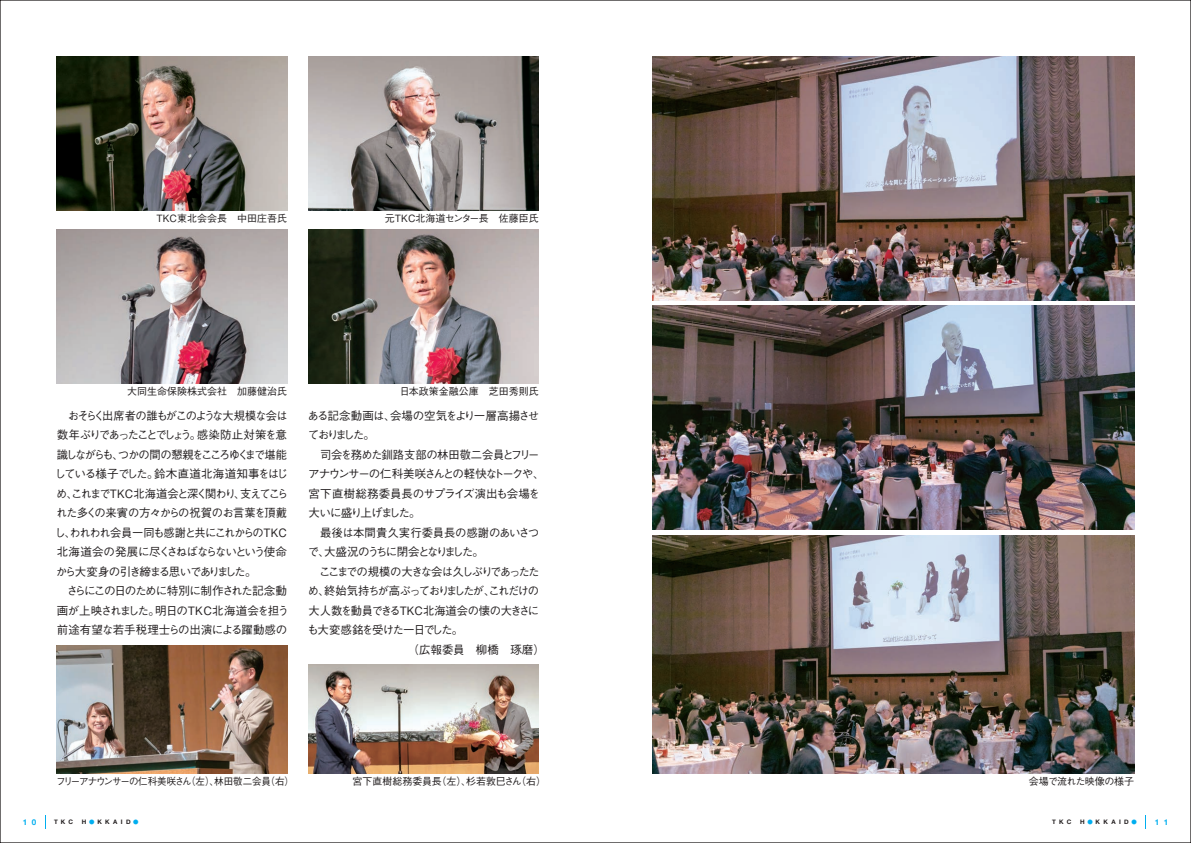
<style>
.page{position:relative;width:1191px;height:843px;background:#fff}
.page>*{position:absolute;margin:0;border:0;box-sizing:border-box;transform-origin:0 0}
.t1{font:500 11.5px/19.5px "Gothic BBB Pr 6";letter-spacing:-.095em;color:#231f20}
.t2{font:500 11.5px/19.5px "Gothic BBB Pr 6";letter-spacing:-.07em;color:#231f20}
.t3{font:500 11.5px/19.5px "Gothic BBB Pr 6";letter-spacing:-.06em;color:#231f20}
.t4{font:500 11.5px/19.5px "Gothic BBB Pr 6";letter-spacing:-.03em;color:#231f20}
.t5{font:500 11.5px "Gothic BBB Pr 6";letter-spacing:-.135em;color:#231f20}
.t6{font:500 11.5px "Gothic BBB Pr 6";letter-spacing:-.14em;color:#231f20}
.t7{font:500 10px "Gothic BBB Pr 6";color:#231f20}
.t8{font:500 10px "Gothic BBB Pr 6";letter-spacing:-.09em;color:#231f20;scale:.95 1}
.t9{font:500 10px "Gothic BBB Pr 6";letter-spacing:-.045em;color:#231f20}
.t10{font:700 8px "Helvetica Neue";color:#00aeef}
.t11{font:700 6.2px "Helvetica Neue";letter-spacing:.55em;color:#231f20}
.s1{font-family:"Koz Go Pr 6 N";font-weight:400;font-size:5.4px;color:#00aeef}
</style>
<div class="page">
<img style="left:652px;top:57px;width:482px;height:243px">
<img style="left:652px;top:535px;width:482px;height:237px">
<img style="left:652px;top:305px;width:482px;height:224px">
<img style="left:57px;top:645px;width:230px;height:128px">
<img style="left:309px;top:664px;width:230px;height:109px">
<img style="left:57px;top:57px;width:230px;height:153px">
<img style="left:309px;top:57px;width:230px;height:153px">
<img style="left:57px;top:230px;width:230px;height:153px">
<img style="left:309px;top:230px;width:230px;height:153px">
<svg style="left:45px;top:815px;width:1px;height:13px"></svg>
<svg style="left:1145px;top:815px;width:1px;height:13px"></svg>
<p class="t7" style="left:156px;top:210px;width:132px">TKC東北会会長　中田庄吾氏</p>
<p class="t7" style="left:385px;top:210px;width:155px">元TKC北海道センター長　佐藤臣氏</p>
<p class="t7" style="left:127px;top:383px;width:162px">大同生命保険株式会社　加藤健治氏</p>
<p class="t1" style="left:54px;top:404px;width:236px;text-indent:13px">おそらく出席者の誰もがこのような大規模な会は数年ぶりであったことでしょう。感染防止対策を意識しながらも、つかの間の懇親をこころゆくまで堪能している様子でした。鈴木直道北海道知事をはじめ、これまでTKC北海道会と深く関わり、支えてこられた多くの来賓の方々からの祝賀のお言葉を頂戴し、われわれ会員一同も感謝と共にこれからのTKC北海道会の発展に尽くさねばならないという使命から大変身の引き締まる思いでありました。</p>
<p class="t3" style="left:57px;top:580px;width:234px;text-indent:10px">さらにこの日のために特別に制作された記念動画が上映されました。明日のTKC北海道会を担う前途有望な若手税理士らの出演による躍動感の</p>
<p class="t7" style="left:400px;top:383px;width:141px">日本政策金融公庫　芝田秀則氏</p>
<p class="t1" style="left:308px;top:404px;width:233px">ある記念動画は、会場の空気をより一層高揚させておりました。</p>
<p class="t2" style="left:308px;top:443px;width:238px;text-indent:12px">司会を務めた釧路支部の林田敬二会員とフリーアナウンサーの仁科美咲さんとの軽快なトークや、宮下直樹総務委員長のサプライズ演出も会場を大いに盛り上げました。</p>
<p class="t4" style="left:308px;top:521px;width:233px;text-indent:12px">最後は本間貴久実行委員長の感謝のあいさつで、大盛況のうちに閉会となりました。</p>
<p class="t6" style="left:319px;top:562px;width:222px">ここまでの規模の大きな会は久しぶりであったた</p>
<p class="t5" style="left:308px;top:581px;width:233px">め、終始気持ちが高ぶっておりましたが、これだけの</p>
<p class="t4" style="left:309px;top:599px;width:232px">大人数を動員できるTKC北海道会の懐の大きさに</p>
<p class="t1" style="left:307px;top:619px;width:158px">も大変感銘を受けた一日でした。</p>
<p class="t1" style="left:408px;top:638px;width:139px">（広報委員　柳橋　琢磨）</p>
<p class="t8" style="left:56px;top:772px;width:252px">フリーアナウンサーの仁科美咲さん（左）、林田敬二会員（右）</p>
<p class="t7" style="left:352px;top:772px;width:195px">宮下直樹総務委員長（左）、杉若敦巳さん（右）</p>
<p class="t9" style="left:1029px;top:772px;width:107px">会場で流れた映像の様子</p>
<p class="t10" style="left:23px;top:815px;width:15px">1 0</p>
<p class="t11" style="left:54px;top:817px;width:21px">TKC</p>
<p class="t11" style="left:82px;top:817px;width:58px">H<span class="s1">●</span>KKAID<span class="s1">●</span></p>
<p class="t11" style="left:1052px;top:817px;width:21px">TKC</p>
<p class="t11" style="left:1080px;top:817px;width:58px">H<span class="s1">●</span>KKAID<span class="s1">●</span></p>
<p class="t10" style="left:1155px;top:815px;width:15px">1 1</p>
</div>
